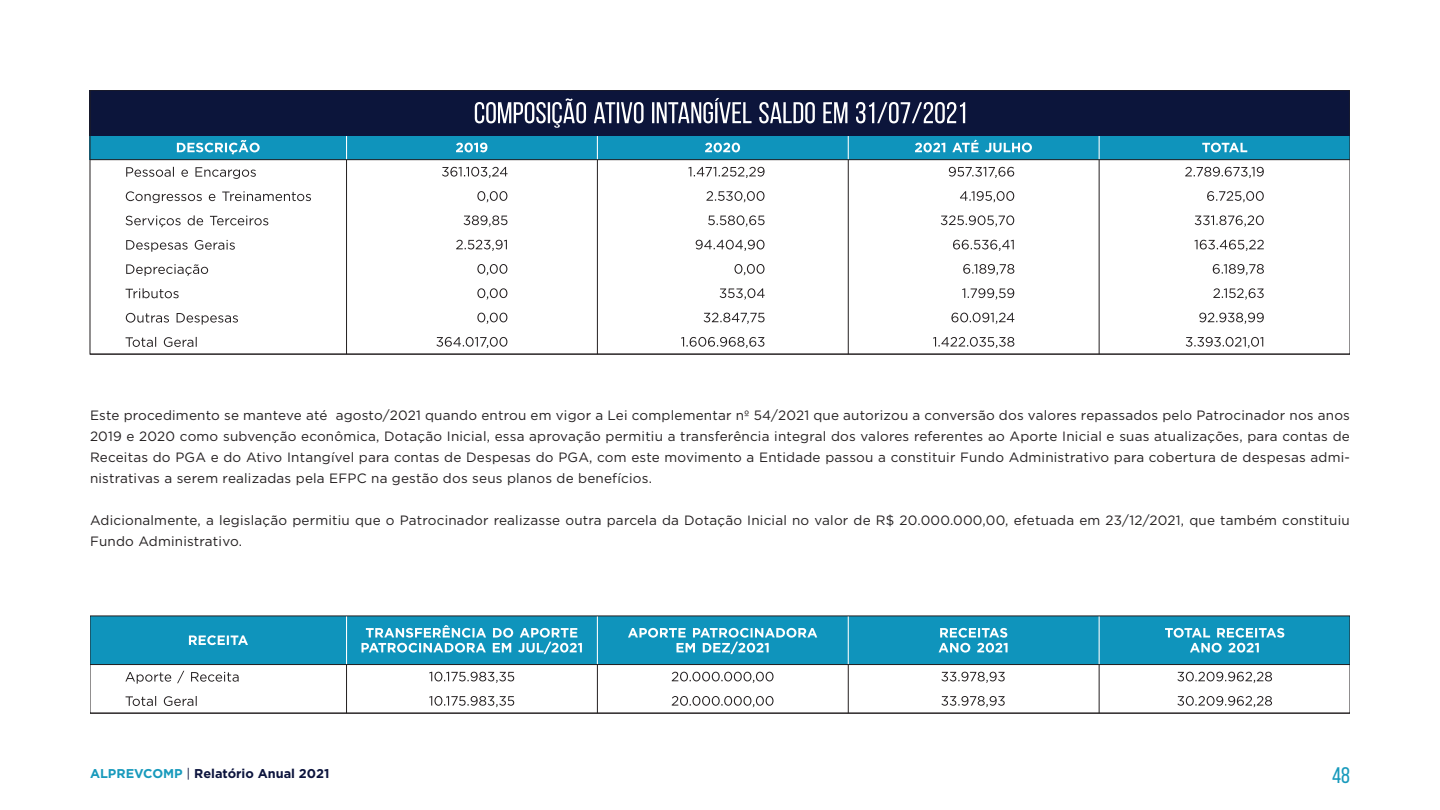
<style>
.page{position:relative;width:1440px;height:810px;background:#fff}
.page>*{position:absolute;margin:0;border:0;box-sizing:border-box;transform-origin:0 0}
.t1{font:22.5px "Bebas Neue";color:#189abc}
.t2{font:13.5px/21px "Gotham";letter-spacing:.015em;color:#231f20;text-align:justify}
.t3{font:700 12.75px "Gotham";color:#0c143d}
.s1{color:#189abc}
.s2{font-weight:400}
</style>
<div class="page">
<hr style="left:346px;top:90px;width:1px;height:264px;background:#231f20">
<hr style="left:597px;top:90px;width:1px;height:264px;background:#231f20">
<hr style="left:848px;top:90px;width:1px;height:264px;background:#231f20">
<hr style="left:1099px;top:90px;width:1px;height:264px;background:#231f20">
<div style="left:90px;top:135px;width:1260px;height:25px;background:#0f94bc"></div>
<svg style="left:177px;top:140px;width:83px;height:15px"></svg>
<svg style="left:456px;top:143px;width:31px;height:9px"></svg>
<svg style="left:705px;top:143px;width:35px;height:9px"></svg>
<svg style="left:915px;top:140px;width:117px;height:12px"></svg>
<svg style="left:1202px;top:143px;width:45px;height:9px"></svg>
<svg style="left:126px;top:167px;width:185px;height:180px"></svg>
<svg style="left:1099px;top:135px;width:1px;height:24px"></svg>
<svg style="left:848px;top:135px;width:1px;height:24px"></svg>
<svg style="left:597px;top:135px;width:1px;height:24px"></svg>
<svg style="left:346px;top:135px;width:1px;height:24px"></svg>
<hr style="left:90px;top:354px;width:1260px;height:1px;background:#231f20">
<div style="left:90px;top:90px;width:1260px;height:45px;background:#0c153b"></div>
<svg style="left:475px;top:98px;width:490px;height:30px"></svg>
<hr style="left:90px;top:159px;width:1260px;height:1px;background:#231f20">
<svg style="left:436px;top:167px;width:72px;height:181px"></svg>
<svg style="left:681px;top:167px;width:84px;height:181px"></svg>
<svg style="left:933px;top:167px;width:81px;height:181px"></svg>
<svg style="left:1185px;top:167px;width:79px;height:181px"></svg>
<hr style="left:346px;top:616px;width:1px;height:97px;background:#231f20">
<hr style="left:597px;top:616px;width:1px;height:97px;background:#231f20">
<hr style="left:848px;top:616px;width:1px;height:97px;background:#231f20">
<hr style="left:1099px;top:616px;width:1px;height:97px;background:#231f20">
<div style="left:90px;top:616px;width:1260px;height:49px;background:#0f94bc"></div>
<svg style="left:189px;top:635px;width:59px;height:10px"></svg>
<svg style="left:361px;top:625px;width:221px;height:29px"></svg>
<svg style="left:628px;top:628px;width:189px;height:26px"></svg>
<svg style="left:939px;top:628px;width:69px;height:25px"></svg>
<svg style="left:1165px;top:628px;width:119px;height:25px"></svg>
<svg style="left:125px;top:671px;width:114px;height:35px"></svg>
<hr style="left:1099px;top:616px;width:1px;height:49px;background:#fff">
<hr style="left:848px;top:616px;width:1px;height:49px;background:#fff">
<hr style="left:597px;top:616px;width:1px;height:49px;background:#fff">
<hr style="left:346px;top:616px;width:1px;height:49px;background:#fff">
<hr style="left:90px;top:713px;width:1260px;height:1px;background:#231f20">
<hr style="left:90px;top:664px;width:1260px;height:1px;background:#231f20">
<svg style="left:429px;top:672px;width:85px;height:35px"></svg>
<svg style="left:672px;top:672px;width:102px;height:35px"></svg>
<svg style="left:941px;top:672px;width:64px;height:35px"></svg>
<svg style="left:1177px;top:672px;width:95px;height:35px"></svg>
<p class="t2" style="left:90px;top:405px;width:1262px">Este procedimento se manteve até agosto/2021 quando entrou em vigor a Lei complementar nº 54/2021 que autorizou a conversão dos valores repassados pelo Patrocinador nos anos 2019 e 2020 como subvenção econômica, Dotação Inicial, essa aprovação permitiu a transferência integral dos valores referentes ao Aporte Inicial e suas atualizações, para contas de Receitas do PGA e do Ativo Intangível para contas de Despesas do PGA, com este movimento a Entidade passou a constituir Fundo Administrativo para cobertura de despesas admi&shy;nistrativas a serem realizadas pela EFPC na gestão dos seus planos de benefícios.</p>
<p class="t2" style="left:90px;top:510px;width:1261px">Adicionalmente, a legislação permitiu que o Patrocinador realizasse outra parcela da Dotação Inicial no valor de R$ 20.000.000,00, efetuada em 23/12/2021, que também constituiu<br>Fundo Administrativo.</p>
<p class="t3" style="left:90px;top:766px;width:241px"><span class="s1">ALPREVCOMP</span> <span class="s2">|</span> Relatório Anual 2021</p>
<h1 class="t1" style="left:1332px;top:763px;width:19px">48</h1>
</div>
